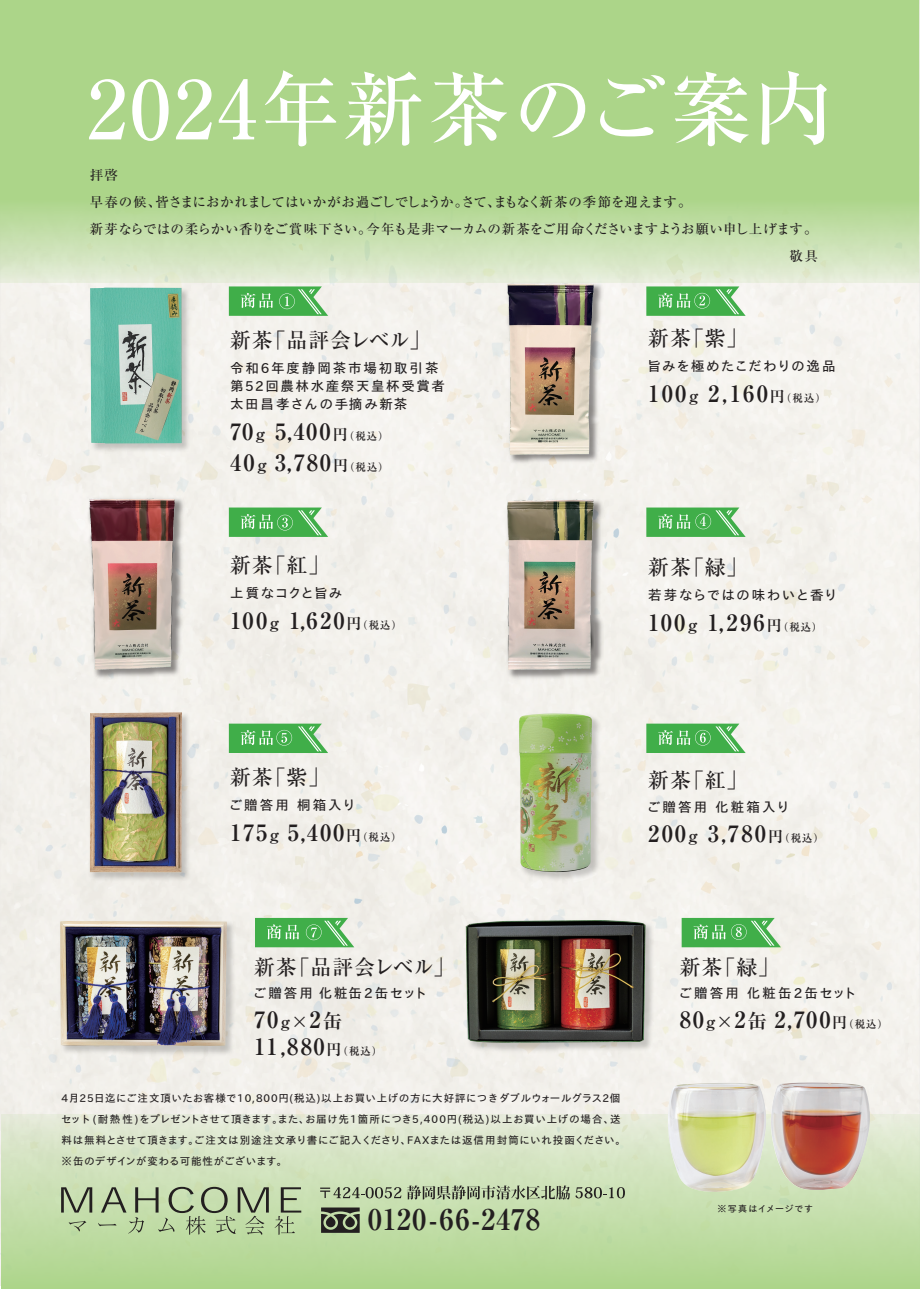
<style>
.page{position:relative;width:921px;height:1289px;background:#fff}
.page>*{position:absolute;margin:0;border:0;box-sizing:border-box;transform-origin:0 0}
.t1{font:500 80.55px "Ryumin Pro";letter-spacing:.04em;color:#fff}
.t2{font:700 28.5px "Ryumin Pro";letter-spacing:.02em;color:#231f20}
.t3{font:700 22.5px/27px "Ryumin Pro";letter-spacing:.1em;color:#231f20}
.t4{font:700 22.5px/31.2px "Ryumin Pro";letter-spacing:.08em;color:#231f20}
.t5{font:500 21px "Ryumin Pro";letter-spacing:.04em;color:#231f20}
.t6{font:500 21px "Ryumin Pro";letter-spacing:-.005em;color:#231f20}
.t7{font:500 13.5px "Ryumin Pro";letter-spacing:-.01em;color:#231f20}
.t8{font:500 13.5px/18px "TB Go Std";letter-spacing:.13em;color:#231f20}
.t9{font:500 13.5px "TB Go Std";letter-spacing:.16em;color:#231f20}
.t10{font:500 13.5px "TB Go Std";letter-spacing:.085em;color:#231f20}
.t11{font:500 13.5px "TB Go Std";letter-spacing:.09em;color:#231f20}
.t12{font:500 13.5px "TB Go Std";letter-spacing:.06em;color:#231f20}
.t13{font:500 10.5px/21px "TB Go Std";letter-spacing:.05em;color:#231f20}
.t14{font:500 9px "TB Go Std";letter-spacing:.075em;color:#231f20}
.s1{font-size:16.5px}
.s2{font-size:15px}
.s3{font-size:10.5px}
.s4{font-family:"Koz Go Pr 6 N";font-weight:400;font-size:16.5px}
.s5{font-size:19.5px}
</style>
<div class="page">
<div style="left:0;top:282px;width:919px;height:1002px;background:#f4f2ec"></div>
<div style="left:1px;top:1114px;width:918px;height:174px;background:linear-gradient(to bottom,#e5ead9,#add58b)"></div>
<svg style="left:0;top:0;width:919px;height:282px;background:#b4d894"></svg>
<img style="left:504px;top:280px;width:102px;height:186px">
<img style="left:507px;top:283px;width:87px;height:171px">
<img style="left:86px;top:496px;width:100px;height:186px">
<img style="left:88px;top:498px;width:87px;height:171px">
<img style="left:504px;top:497px;width:102px;height:185px">
<img style="left:507px;top:500px;width:87px;height:169px">
<svg style="left:229px;top:723px;width:99px;height:30px;background:#63bb6a"></svg>
<svg style="left:229px;top:507px;width:99px;height:30px;background:#63bc6a"></svg>
<svg style="left:229px;top:286px;width:99px;height:30px;background:#63bb69"></svg>
<svg style="left:646px;top:286px;width:99px;height:30px;background:#64bc6a"></svg>
<svg style="left:646px;top:507px;width:99px;height:30px;background:#63bb69"></svg>
<svg style="left:646px;top:723px;width:99px;height:30px;background:#64bc6a"></svg>
<svg style="left:681px;top:917px;width:100px;height:30px;background:#67bd6d"></svg>
<svg style="left:255px;top:917px;width:99px;height:30px;background:#64bc6b"></svg>
<img style="left:87px;top:284px;width:107px;height:171px">
<img style="left:90px;top:287px;width:92px;height:156px">
<img style="left:87px;top:709px;width:107px;height:175px">
<img style="left:90px;top:712px;width:92px;height:160px">
<img style="left:516px;top:710px;width:87px;height:174px">
<img style="left:518px;top:713px;width:74px;height:159px">
<img style="left:57px;top:917px;width:182px;height:140px">
<img style="left:60px;top:920px;width:167px;height:125px">
<img style="left:462px;top:917px;width:195px;height:137px">
<img style="left:465px;top:919px;width:180px;height:123px">
<img style="left:661px;top:1082px;width:211px;height:111px">
<svg style="left:61px;top:1187px;width:31px;height:25px"></svg>
<svg style="left:69px;top:1220px;width:17px;height:11px"></svg>
<svg style="left:98px;top:1186px;width:171px;height:48px;background:#abbf95"></svg>
<svg style="left:275px;top:1187px;width:26px;height:47px"></svg>
<svg style="left:320px;top:1186px;width:81px;height:12px"></svg>
<svg style="left:407px;top:1185px;width:218px;height:14px;background:#98a688"></svg>
<svg style="left:321px;top:1207px;width:39px;height:25px"></svg>
<h1 class="t1" style="left:87px;top:46px;width:748px">2024年新茶のご案内</h1>
<p class="t7" style="left:90px;top:164px;width:30px">拝啓</p>
<p class="t7" style="left:90px;top:191px;width:603px">早春の候、皆さまにおかれましてはいかがお過ごしでしょうか。さて、まもなく新茶の季節を迎えます。</p>
<p class="t7" style="left:90px;top:218px;width:729px">新芽ならではの柔らかい香りをご賞味下さい。今年も是非マーカムの新茶をご用命くださいますようお願い申し上げます。</p>
<p class="t7" style="left:789px;top:245px;width:30px">敬具</p>
<h3 class="t6" style="left:230px;top:324px;width:202px">新茶「品評会レベル」</h3>
<p class="t8" style="left:230px;top:358px;width:217px">令和6年度静岡茶市場初取引茶第52回農林水産祭天皇杯受賞者太田昌孝さんの手摘み新茶</p>
<h3 class="t4" style="left:230px;top:414px;width:160px">70<span class="s1">g</span> 5,400<span class="s2">円</span><span class="s3">（税込）<br></span>40<span class="s1">g</span> 3,780<span class="s2">円</span><span class="s3">（税込）</span></h3>
<h3 class="t5" style="left:230px;top:549px;width:101px">新茶「紅」</h3>
<p class="t12" style="left:230px;top:582px;width:114px">上質なコクと旨み</p>
<h3 class="t3" style="left:230px;top:605px;width:173px">100<span class="s1">g</span> 1,620<span class="s2">円</span><span class="s3">（税込）</span></h3>
<h3 class="t5" style="left:648px;top:322px;width:101px">新茶「紫」</h3>
<p class="t10" style="left:647px;top:355px;width:190px">旨みを極めたこだわりの逸品</p>
<h3 class="t3" style="left:648px;top:378px;width:179px">100<span class="s1">g</span> 2,160<span class="s2">円</span><span class="s3">（税込）</span></h3>
<h3 class="t5" style="left:648px;top:551px;width:101px">新茶「緑」</h3>
<p class="t11" style="left:648px;top:584px;width:191px">若芽ならではの味わいと香り</p>
<h3 class="t3" style="left:648px;top:607px;width:176px">100<span class="s1">g</span> 1,296<span class="s2">円</span><span class="s3">（税込）</span></h3>
<h3 class="t5" style="left:230px;top:760px;width:101px">新茶「紫」</h3>
<p class="t9" style="left:229px;top:794px;width:129px">ご贈答用桐箱入り</p>
<h3 class="t3" style="left:230px;top:817px;width:173px">175<span class="s1">g</span> 5,400<span class="s2">円</span><span class="s3">（税込）</span></h3>
<h3 class="t5" style="left:648px;top:763px;width:101px">新茶「紅」</h3>
<p class="t9" style="left:647px;top:796px;width:145px">ご贈答用化粧箱入り</p>
<h3 class="t3" style="left:648px;top:818px;width:177px">200<span class="s1">g</span> 3,780<span class="s2">円</span><span class="s3">（税込）</span></h3>
<h3 class="t6" style="left:254px;top:950px;width:202px">新茶「品評会レベル」</h3>
<p class="t9" style="left:253px;top:982px;width:176px">ご贈答用化粧缶2缶セット</p>
<h3 class="t3" style="left:254px;top:1004px;width:130px">70<span class="s1">g</span><span class="s4">×</span>2<span class="s5">缶<br></span>11,880<span class="s2">円</span><span class="s3">（税込）</span></h3>
<p class="t13" style="left:61px;top:1086px;width:566px">4月25日迄にご注文頂いたお客様で10,800円(税込)以上お買い上げの方に大好評につきダブルウォールグラス2個セット(耐熱性)をプレゼントさせて頂きます。また、お届け先1箇所につき5,400円(税込)以上お買い上げの場合、送料は無料とさせて頂きます。ご注文は別途注文承り書にご記入くださり、FAXまたは返信用封筒にいれ投函ください。※缶のデザインが変わる可能性がございます。</p>
<h2 class="t2" style="left:368px;top:1196px;width:174px">0120-66-2478</h2>
<h3 class="t5" style="left:680px;top:950px;width:101px">新茶「緑」</h3>
<p class="t9" style="left:678px;top:982px;width:180px">ご贈答用化粧缶2缶セット</p>
<h3 class="t3" style="left:680px;top:1004px;width:210px">80<span class="s1">g</span><span class="s4">×</span>2<span class="s5">缶</span> 2,700<span class="s2">円</span><span class="s3">（税込）</span></h3>
<p class="t14" style="left:717px;top:1201px;width:97px">※写真はイメージです</p>
</div>
